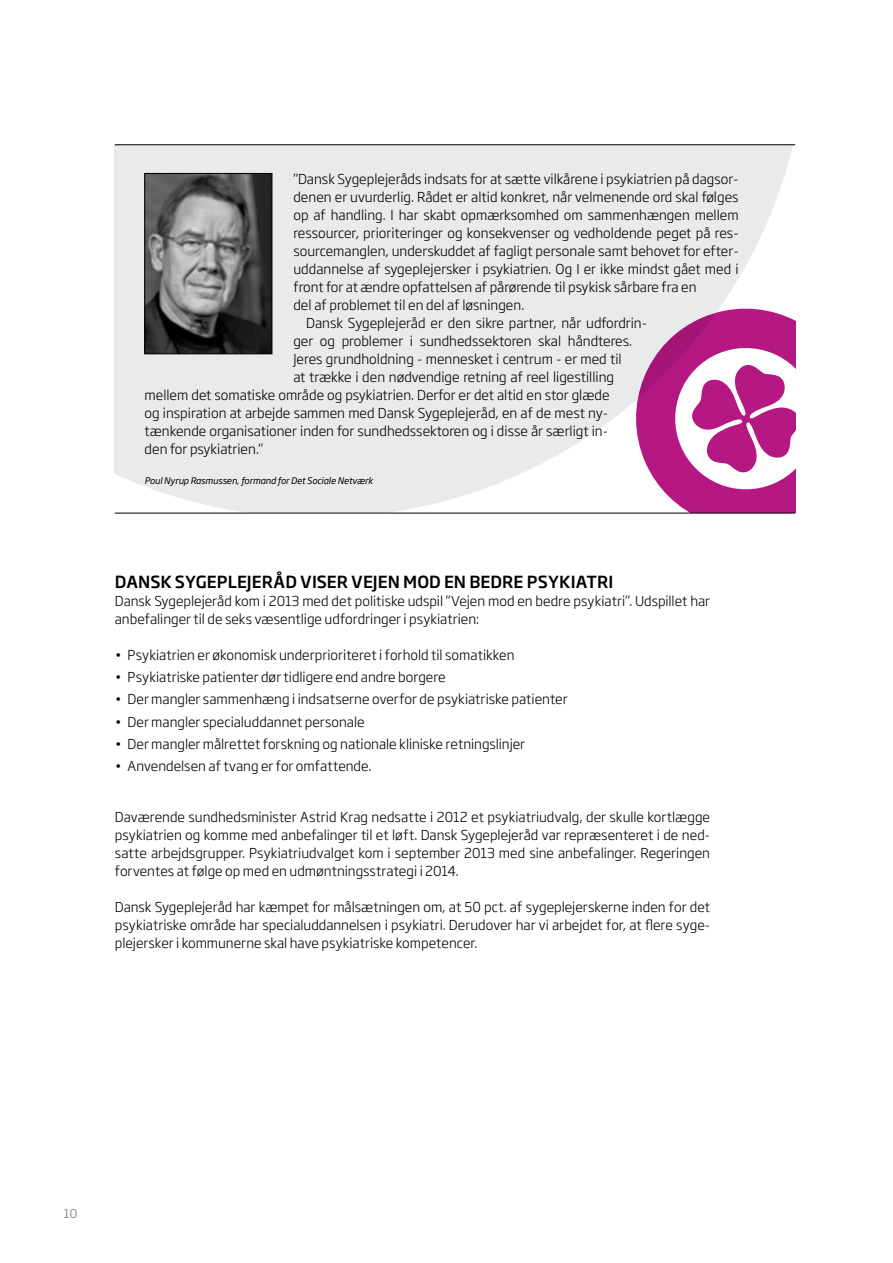
<style>
.page{position:relative;width:893px;height:1263px;background:#fff}
.page>*{position:absolute;margin:0;border:0;box-sizing:border-box;transform-origin:0 0}
.t1{font:500 16.5px "Soho Gothic Pro";letter-spacing:.005em;color:#000}
.t2{font:300 13.5px/18px "Soho Gothic Pro";color:#000;text-align:justify}
.t3{font:300 12px "Soho Gothic Pro";color:#707172}
.t4{font:italic 9px "Soho Gothic Pro";letter-spacing:-.01em;color:#000}
</style>
<div class="page">
<svg style="left:115px;top:145px;width:680px;height:368px;background:#e9eaeb"></svg>
<svg style="left:602px;top:275px;width:193px;height:238px"></svg>
<svg style="left:681px;top:354px;width:114px;height:129px"></svg>
<hr style="left:115px;top:513px;width:680px;height:1px;background:#000">
<hr style="left:115px;top:144px;width:680px;height:1px;background:#000">
<img style="left:147px;top:175px;width:123px;height:177px">
<div style="left:145px;top:173px;width:127px;height:181px;border:1px solid #000"></div>
<p class="t2" style="left:293px;top:169px;width:447px">”Dansk Sygeplejeråds indsats for at sætte vilkårene i psykiatrien på dagsor-</p>
<p class="t2" style="left:293px;top:187px;width:447px">denen er uvurderlig. Rådet er altid konkret, når velmenende ord skal følges</p>
<p class="t2" style="left:293px;top:205px;width:447px">op af handling. I har skabt opmærksomhed om sammenhængen mellem</p>
<p class="t2" style="left:293px;top:223px;width:447px">ressourcer, prioriteringer og konsekvenser og vedholdende peget på res-</p>
<p class="t2" style="left:293px;top:241px;width:447px">sourcemanglen, underskuddet af fagligt personale samt behovet for efter-</p>
<p class="t2" style="left:293px;top:259px;width:447px">uddannelse af sygeplejersker i psykiatrien. Og I er ikke mindst gået med i</p>
<p class="t2" style="left:293px;top:277px;width:405px">front for at ændre opfattelsen af pårørende til psykisk sårbare fra en</p>
<p class="t2" style="left:293px;top:295px;width:232px">del af problemet til en del af løsningen.</p>
<p class="t2" style="left:306px;top:313px;width:342px">Dansk Sygeplejeråd er den sikre partner, når udfordrin-</p>
<p class="t2" style="left:293px;top:331px;width:340px">ger og problemer i sundhedssektoren skal håndteres.</p>
<p class="t2" style="left:293px;top:349px;width:330px">Jeres grundholdning - mennesket i centrum - er med til</p>
<p class="t2" style="left:293px;top:367px;width:322px">at trække i den nødvendige retning af reel ligestilling</p>
<p class="t2" style="left:145px;top:385px;width:467px">mellem det somatiske område og psykiatrien. Derfor er det altid en stor glæde</p>
<p class="t2" style="left:145px;top:403px;width:465px">og inspiration at arbejde sammen med Dansk Sygeplejeråd, en af de mest ny-</p>
<p class="t2" style="left:145px;top:421px;width:465px">tænkende organisationer inden for sundhedssektoren og i disse år særligt in-</p>
<p class="t2" style="left:145px;top:439px;width:120px">den for psykiatrien.”</p>
<p class="t4" style="left:145px;top:474px;width:230px">Poul Nyrup Rasmussen, formand for Det Sociale Netværk</p>
<p class="t1" style="left:115px;top:569px;width:500px">DANSK SYGEPLEJERÅD VISER VEJEN MOD EN BEDRE PSYKIATRI</p>
<p class="t2" style="left:115px;top:591px;width:597px">Dansk Sygeplejeråd kom i 2013 med det politiske udspil ”Vejen mod en bedre psykiatri”. Udspillet har anbefalinger til de seks væsentlige udfordringer i psykiatrien:</p>
<p class="t2" style="left:115px;top:645px;width:401px">• Psykiatrien er økonomisk underprioriteret i forhold til somatikken</p>
<p class="t2" style="left:115px;top:667px;width:332px">• Psykiatriske patienter dør tidligere end andre borgere</p>
<p class="t2" style="left:115px;top:689px;width:454px">• Der mangler sammenhæng i indsatserne overfor de psykiatriske patienter</p>
<p class="t2" style="left:115px;top:712px;width:251px">• Der mangler specialuddannet personale</p>
<p class="t2" style="left:115px;top:734px;width:412px">• Der mangler målrettet forskning og nationale kliniske retningslinjer</p>
<p class="t2" style="left:115px;top:756px;width:258px">• Anvendelsen af tvang er for omfattende.</p>
<p class="t2" style="left:115px;top:807px;width:597px">Daværende sundhedsminister Astrid Krag nedsatte i 2012 et psykiatriudvalg, der skulle kortlægge psykiatrien og komme med anbefalinger til et løft. Dansk Sygeplejeråd var repræsenteret i de ned&shy;satte arbejdsgrupper. Psykiatriudvalget kom i september 2013 med sine anbefalinger. Regeringen forventes at følge op med en udmøntningsstrategi i 2014.</p>
<p class="t2" style="left:115px;top:897px;width:597px">Dansk Sygeplejeråd har kæmpet for målsætningen om, at 50 pct. af sygeplejerskerne inden for det psykiatriske område har specialuddannelsen i psykiatri. Derudover har vi arbejdet for, at flere syge&shy;plejersker i kommunerne skal have psykiatriske kompetencer.</p>
<p class="t3" style="left:64px;top:1204px;width:15px">10</p>
</div>
